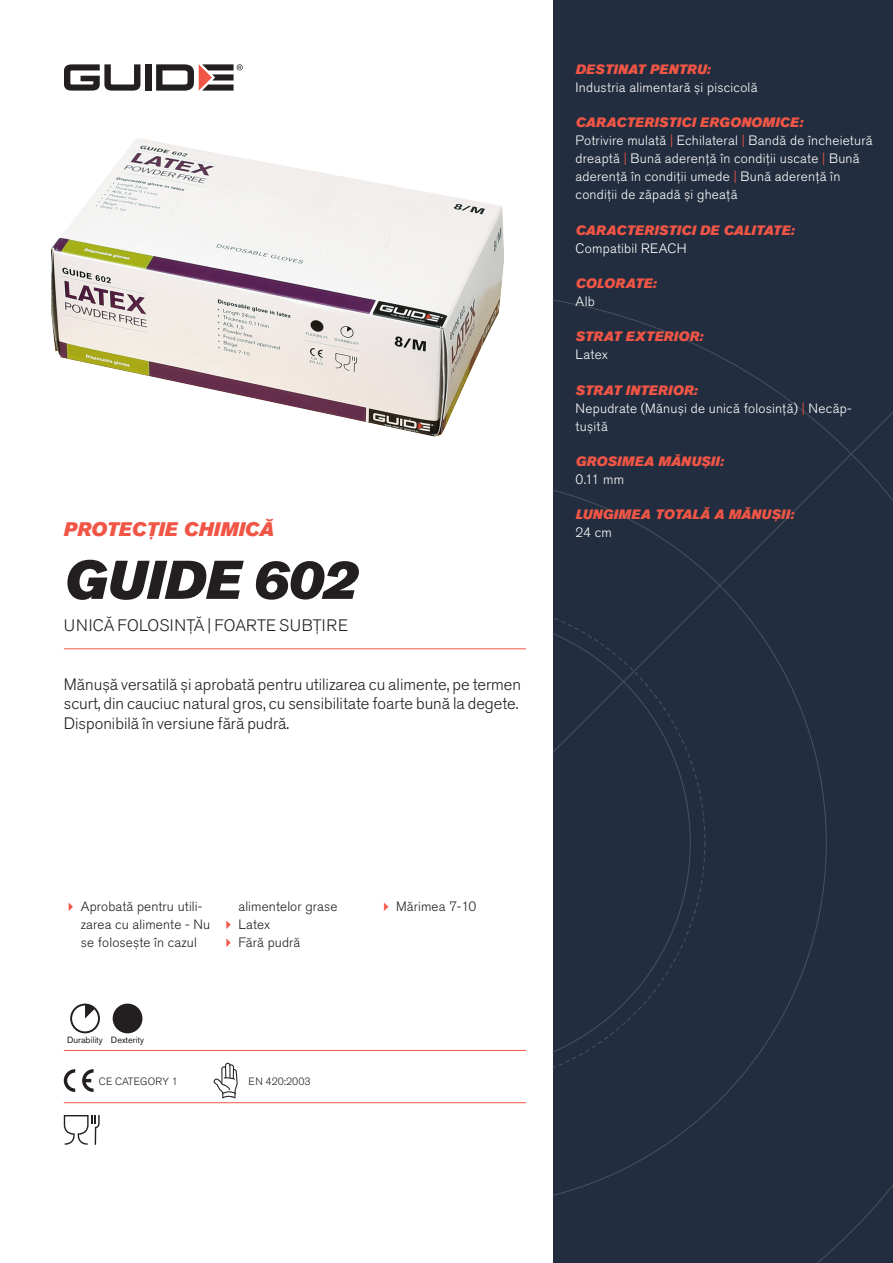
<style>
.page{position:relative;width:893px;height:1263px;background:#fff}
.page>*{position:absolute;margin:0;border:0;box-sizing:border-box;transform-origin:0 0}
.Rubrik{font:italic 54px "Akzidenz Grotesk Pro Super";color:#231f20}
.Överrubrik{font:italic 19.5px "Akzidenz Grotesk Pro Super";color:#f05545}
.Ingress{font:300 16.5px/19.8px "Akzidenz Grotesk Pro";color:#231f20}
.Product_-_AltSegment{font:300 16.5px "Akzidenz Grotesk Pro";letter-spacing:.01em;color:#231f20}
.Produkt_-_Brödtext{font:300 13.5px/18px "Akzidenz Grotesk Pro";letter-spacing:.02em;color:#fff}
.Produkt_-_Namn{font:italic 13.5px "Akzidenz Grotesk Pro Super";letter-spacing:.015em;color:#f05545}
.t1{font:300 13.5px/18px "Akzidenz Grotesk Pro";letter-spacing:.01em;color:#231f20}
.t2{font:300 10.5px "Akzidenz Grotesk Pro";color:#231f20}
.Produkt_-_Egenskaper{font:9px "Akzidenz Grotesk Pro";color:#231f20}
.s1{color:#f05545}
</style>
<div class="page">
<div style="left:145px;top:64px;width:7px;height:27px;background:#231f20"></div>
<svg style="left:156px;top:64px;width:87px;height:27px"></svg>
<svg style="left:64px;top:64px;width:76px;height:27px"></svg>
<div style="left:553px;top:0;width:340px;height:1263px;background:#222d3f"></div>
<svg style="left:553px;top:300px;width:340px;height:963px"></svg>
<hr style="left:64px;top:1050px;width:462px;height:1px;background:#f05545">
<hr style="left:64px;top:1102px;width:462px;height:1px;background:#f05545">
<svg style="left:70px;top:1003px;width:30px;height:30px"></svg>
<div style="left:113px;top:1003px;width:29px;height:30px;background:#231f20;border-radius:50%"></div>
<svg style="left:64px;top:1069px;width:11px;height:23px"></svg>
<svg style="left:82px;top:1069px;width:12px;height:23px"></svg>
<svg style="left:214px;top:1063px;width:24px;height:35px"></svg>
<svg style="left:64px;top:1115px;width:36px;height:30px"></svg>
<img style="left:51px;top:138px;width:453px;height:299px">
<hr style="left:64px;top:648px;width:462px;height:1px;background:#f05545">
<p class="Överrubrik" style="left:64px;top:517px;width:212px">PROTECȚIE CHIMICĂ</p>
<p class="Rubrik" style="left:64px;top:545px;width:295px">GUIDE 602</p>
<p class="Product_-_AltSegment" style="left:64px;top:615px;width:286px">UNICĂ FOLOSINȚĂ | FOARTE SUBȚIRE</p>
<p class="Ingress" style="left:64px;top:674px;width:459px">Mănușă versatilă și aprobată pentru utilizarea cu alimente, pe termen scurt, din cauciuc natural gros, cu sensibilitate foarte bună la degete.<br>Disponibilă în versiune fără pudră.</p>
<p class="Produkt_-_Namn" style="left:576px;top:60px;width:136px">DESTINAT PENTRU:</p>
<p class="Produkt_-_Brödtext" style="left:576px;top:78px;width:183px">Industria alimentară și piscicolă</p>
<p class="Produkt_-_Namn" style="left:576px;top:114px;width:229px">CARACTERISTICI ERGONOMICE:</p>
<p class="Produkt_-_Brödtext" style="left:576px;top:132px;width:298px">Potrivire mulată <span class="s1">|</span> Echilateral <span class="s1">|</span> Bandă de încheietură dreaptă <span class="s1">|</span> Bună aderență în condiții uscate <span class="s1">|</span> Bună aderență în condiții umede <span class="s1">|</span> Bună aderență în condiții de zăpadă și gheață</p>
<p class="Produkt_-_Namn" style="left:576px;top:221px;width:220px">CARACTERISTICI DE CALITATE:</p>
<p class="Produkt_-_Brödtext" style="left:576px;top:239px;width:113px">Compatibil REACH</p>
<p class="Produkt_-_Namn" style="left:576px;top:274px;width:82px">COLORATE:</p>
<p class="Produkt_-_Brödtext" style="left:576px;top:292px;width:21px">Alb</p>
<p class="Produkt_-_Namn" style="left:576px;top:328px;width:129px">STRAT EXTERIOR:</p>
<p class="Produkt_-_Brödtext" style="left:576px;top:346px;width:34px">Latex</p>
<p class="Produkt_-_Namn" style="left:576px;top:381px;width:123px">STRAT INTERIOR:</p>
<p class="Produkt_-_Brödtext" style="left:576px;top:399px;width:278px">Nepudrate (Mănuși de unică folosință) <span class="s1">|</span> Necăp&shy;tușită</p>
<p class="Produkt_-_Namn" style="left:576px;top:452px;width:150px">GROSIMEA MĂNUȘII:</p>
<p class="Produkt_-_Brödtext" style="left:576px;top:470px;width:50px">0.11 mm</p>
<p class="Produkt_-_Namn" style="left:576px;top:506px;width:220px">LUNGIMEA TOTALĂ A MĂNUȘII:</p>
<p class="Produkt_-_Brödtext" style="left:576px;top:524px;width:38px">24 cm</p>
<p class="t1" style="left:81px;top:897px;width:131px">Aprobată pentru utili&shy;zarea cu alimente - Nu se folosește în cazul</p>
<p class="t1" style="left:238px;top:897px;width:101px">alimentelor grase</p>
<p class="t1" style="left:238px;top:915px;width:33px">Latex</p>
<p class="t1" style="left:238px;top:933px;width:63px">Fără pudră</p>
<p class="Produkt_-_Egenskaper" style="left:67px;top:1034px;width:37px">Durability</p>
<p class="Produkt_-_Egenskaper" style="left:111px;top:1034px;width:35px">Dexterity</p>
<p class="t2" style="left:99px;top:1074px;width:81px">CE CATEGORY 1</p>
<p class="t2" style="left:248px;top:1074px;width:64px">EN 420:2003</p>
<p class="t1" style="left:396px;top:897px;width:82px">Mărimea 7-10</p>
</div>
